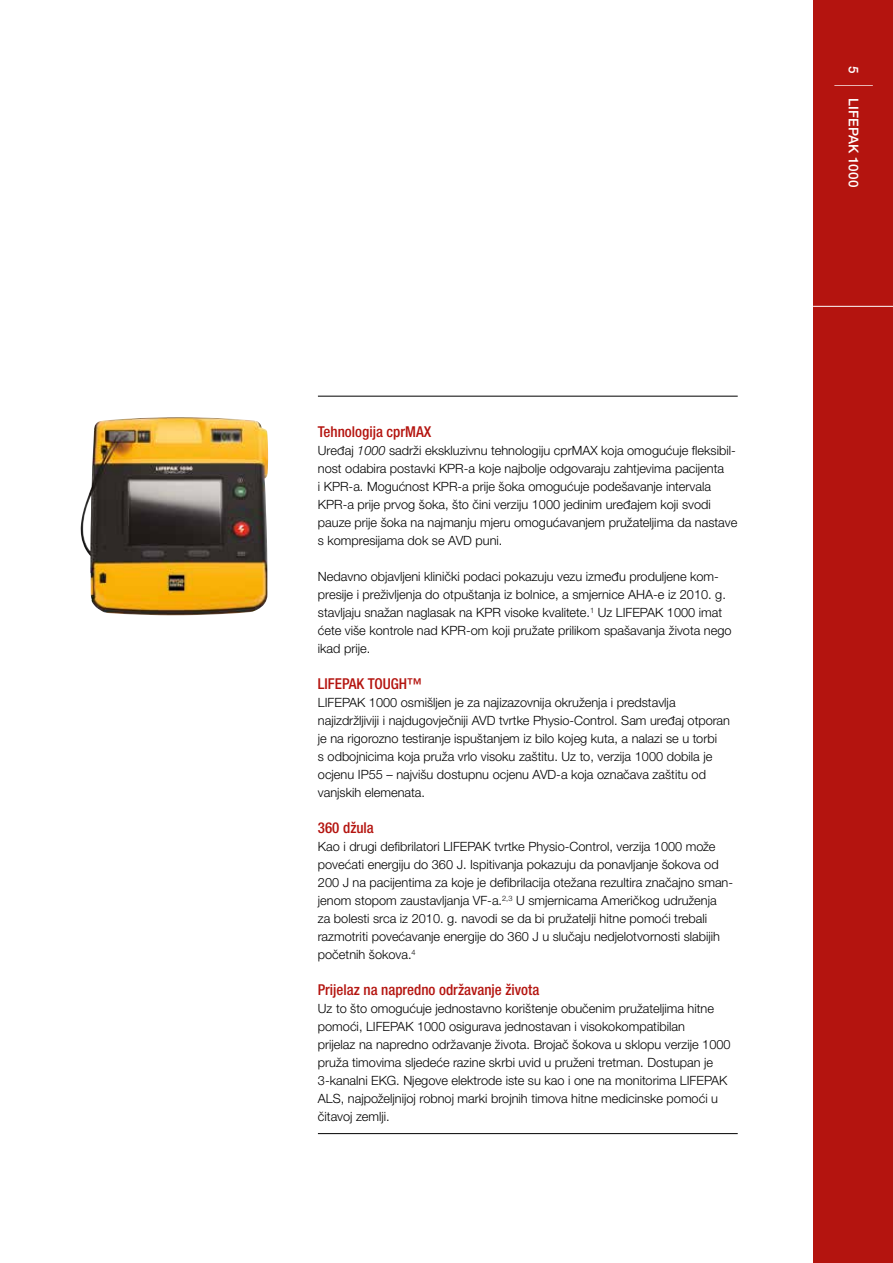
<style>
.page{position:relative;width:893px;height:1263px;background:#fff}
.page>*{position:absolute;margin:0;border:0;box-sizing:border-box;transform-origin:0 0}
.t1{font:300 38.4px "Helvetica Neue LTW1 G";color:#fff;scale:.33 1}
.t2{font:500 condensed 15px "Helvetica Neue LTW1 G";color:#b4140f}
.t3{font:500 13.5px "Helvetica Neue LTW1 G";letter-spacing:.005em;color:#fff}
.t4{font:300 12.75px/18px "Helvetica Neue LTW1 G";color:#000}
.s1{font-style:italic}
</style>
<div class="page">
<img style="left:81px;top:417px;width:187px;height:198px">
<div style="left:813px;top:0;width:80px;height:1263px;background:#b4140f"></div>
<hr style="left:813px;top:306px;width:80px;height:1px;background:#fff">
<hr style="left:318px;top:396px;width:420px;height:1px;background:#000">
<hr style="left:318px;top:1133px;width:420px;height:1px;background:#000">
<p class="t2" style="left:318px;top:423px;width:115px">Tehnologija cprMAX</p>
<p class="t4" style="left:318px;top:442px;width:421px">Uređaj <span class="s1">1000</span> sadrži ekskluzivnu tehnologiju cprMAX koja omogućuje fleksibil&shy;nost odabira postavki KPR-a koje najbolje odgovaraju zahtjevima pacijenta<br>i KPR-a. Mogućnost KPR-a prije šoka omogućuje podešavanje intervala KPR-a prije prvog šoka, što čini verziju 1000 jedinim uređajem koji svodi pauze prije šoka na najmanju mjeru omogućavanjem pružateljima da nastave s kompresijama dok se AVD puni.</p>
<p class="t4" style="left:318px;top:568px;width:415px">Nedavno objavljeni klinički podaci pokazuju vezu između produljene kom&shy;presije i preživljenja do otpuštanja iz bolnice, a smjernice AHA-e iz 2010. g. stavljaju snažan naglasak na KPR visoke kvalitete.<sup>1</sup> Uz LIFEPAK 1000 imat ćete više kontrole nad KPR-om koji pružate prilikom spašavanja života nego ikad prije.</p>
<p class="t2" style="left:318px;top:675px;width:106px">LIFEPAK TOUGH™</p>
<p class="t4" style="left:318px;top:694px;width:414px">LIFEPAK 1000 osmišljen je za najizazovnija okruženja i predstavlja najizdržljiviji i najdugovječniji AVD tvrtke Physio-Control. Sam uređaj otporan je na rigorozno testiranje ispuštanjem iz bilo kojeg kuta, a nalazi se u torbi<br>s odbojnicima koja pruža vrlo visoku zaštitu. Uz to, verzija 1000 dobila je ocjenu IP55 – najvišu dostupnu ocjenu AVD-a koja označava zaštitu od vanjskih elemenata.</p>
<p class="t2" style="left:318px;top:819px;width:58px">360 džula</p>
<p class="t4" style="left:318px;top:838px;width:417px">Kao i drugi defibrilatori LIFEPAK tvrtke Physio-Control, verzija 1000 može povećati energiju do 360 J. Ispitivanja pokazuju da ponavljanje šokova od 200 J na pacijentima za koje je defibrilacija otežana rezultira značajno sman&shy;jenom stopom zaustavljanja VF-a.<sup>2,3</sup> U smjernicama Američkog udruženja<br>za bolesti srca iz 2010. g. navodi se da bi pružatelji hitne pomoći trebali razmotriti povećavanje energije do 360 J u slučaju nedjelotvornosti slabijih početnih šokova.<sup>4</sup></p>
<p class="t2" style="left:318px;top:981px;width:223px">Prijelaz na napredno održavanje života</p>
<p class="t4" style="left:318px;top:1000px;width:414px">Uz to što omogućuje jednostavno korištenje obučenim pružateljima hitne pomoći, LIFEPAK 1000 osigurava jednostavan i visokokompatibilan<br>prijelaz na napredno održavanje života. Brojač šokova u sklopu verzije 1000 pruža timovima sljedeće razine skrbi uvid u pruženi tretman. Dostupan je 3-kanalni EKG. Njegove elektrode iste su kao i one na monitorima LIFEPAK ALS, najpoželjnijoj robnoj marki brojnih timova hitne medicinske pomoći u čitavoj zemlji.</p>
<p class="t3" style="left:862px;top:66px;width:9px;rotate:90deg">5</p>
<h1 class="t1" style="left:880px;top:84px;width:10px;rotate:90deg">|</h1>
<p class="t3" style="left:862px;top:98px;width:91px;rotate:90deg">LIFEPAK 1000</p>
</div>
